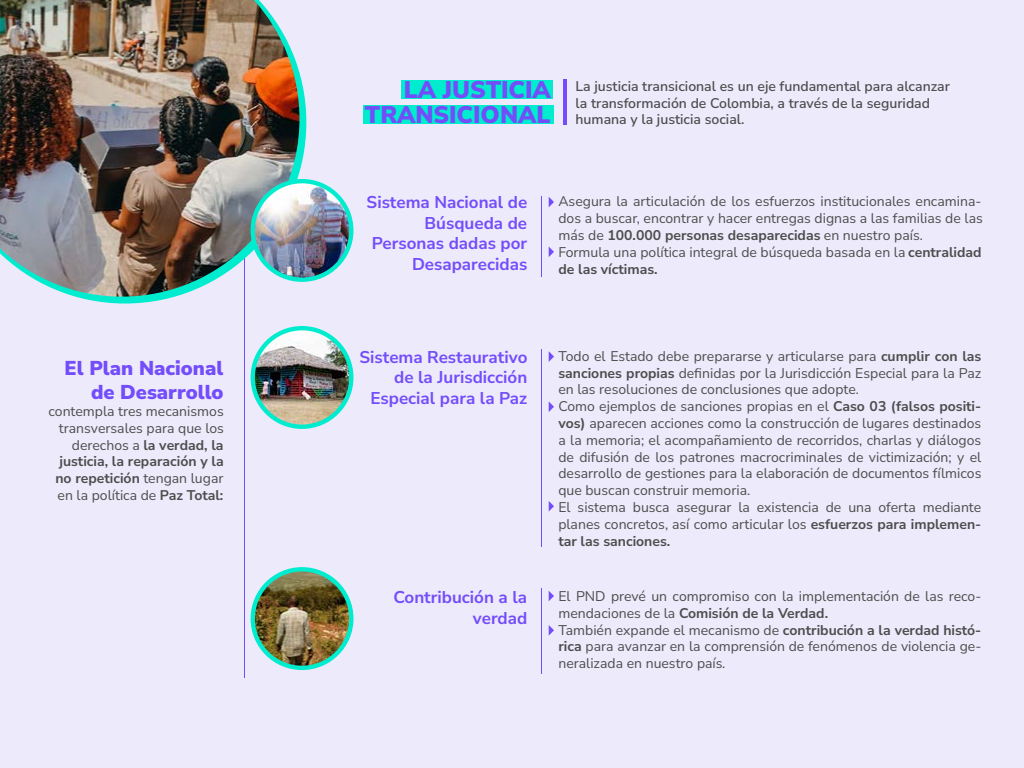
<style>
.page{position:relative;width:1024px;height:768px;background:#edeafb}
.page>*{position:absolute;margin:0;border:0;box-sizing:border-box;transform-origin:0 0}
.t1{font:900 24px/25px "Nunito Sans";color:#734dfa;text-align:right}
.t2{font:900 20px/24px "Nunito Sans";color:#734dfa;text-align:right}
.t3{font:700 17px/20.4px "Nunito Sans";color:#734dfa;text-align:right}
.t4{font:14px/16.8px "Nunito Sans";color:#4d4d4d}
.t5{font:600 14px/16.8px "Nunito Sans";color:#4d4d4d}
.s1{font-weight:700}
</style>
<div class="page">
<hr style="left:563px;top:79px;width:4px;height:45px;background:#734dfa">
<hr style="left:541px;top:196px;width:1px;height:80px;background:#734dfa">
<hr style="left:244px;top:191px;width:1px;height:486px;background:#734dfa">
<hr style="left:541px;top:588px;width:1px;height:85px;background:#734dfa">
<hr style="left:541px;top:349px;width:1px;height:198px;background:#734dfa">
<svg style="left:549px;top:197px;width:5px;height:10px"></svg>
<svg style="left:549px;top:351px;width:5px;height:11px"></svg>
<svg style="left:549px;top:625px;width:5px;height:10px"></svg>
<svg style="left:549px;top:591px;width:5px;height:10px"></svg>
<svg style="left:549px;top:247px;width:5px;height:10px"></svg>
<svg style="left:549px;top:402px;width:5px;height:10px"></svg>
<svg style="left:549px;top:501px;width:5px;height:10px"></svg>
<div style="left:401px;top:80px;width:152px;height:19px;background:#00eccf"></div>
<div style="left:363px;top:105px;width:190px;height:18px;background:#00eccf"></div>
<svg style="left:77px;top:71px;width:229px;height:233px"></svg>
<img style="left:0;top:0;width:299px;height:297px">
<div style="left:251px;top:179px;width:102px;height:103px;background:#00eccf;border-radius:50%"></div>
<div style="left:251px;top:326px;width:102px;height:103px;background:#00eccf;border-radius:50%"></div>
<div style="left:251px;top:567px;width:102px;height:103px;background:#00eccf;border-radius:50%"></div>
<img style="left:255px;top:183px;width:94px;height:95px;border-radius:47px">
<img style="left:255px;top:330px;width:94px;height:95px;border-radius:47px">
<img style="left:255px;top:571px;width:94px;height:95px;border-radius:47px">
<h2 class="t2" style="left:64px;top:355px;width:160px">El Plan Nacional de Desarrollo</h2>
<p class="t4" style="left:48px;top:402px;width:177px;text-align:right">contempla tres mecanismos transversales para que los derechos a <span class="s1">la verdad, la justicia, la reparación y la no repetición</span> tengan lugar en la política de <span class="s1">Paz Total:</span></p>
<h1 class="t1" style="left:365px;top:76px;width:187px">LA JUSTICIA<br>TRANSICIONAL</h1>
<p class="t5" style="left:576px;top:77px;width:376px">La justicia transicional es un eje fundamental para alcanzar la transformación de Colombia, a través de la seguridad humana y la justicia social.</p>
<p class="t3" style="left:367px;top:192px;width:162px">Sistema Nacional de<br>Búsqueda de<br>Personas dadas por<br>Desaparecidas</p>
<p class="t4" style="left:558px;top:193px;width:426px">Asegura la articulación de los esfuerzos institucionales encamina&shy;dos a buscar, encontrar y hacer entregas dignas a las familias de las más de <span class="s1">100.000 personas desaparecidas</span> en nuestro país.<br>Formula una política integral de búsqueda basada en la <span class="s1">centralidad de las víctimas.</span></p>
<p class="t3" style="left:360px;top:346px;width:169px">Sistema Restaurativo de la Jurisdicción<br>Especial para la Paz</p>
<p class="t4" style="left:558px;top:347px;width:425px">Todo el Estado debe prepararse y articularse para <span class="s1">cumplir con las sanciones propias</span> definidas por la Jurisdicción Especial para la Paz en las resoluciones de conclusiones que adopte.<br>Como ejemplos de sanciones propias en el <span class="s1">Caso 03 (falsos positi&shy;vos)</span> aparecen acciones como la construcción de lugares destinados a la memoria; el acompañamiento de recorridos, charlas y diálogos de difusión de los patrones macrocriminales de victimización; y el desarrollo de gestiones para la elaboración de documentos fílmicos que buscan construir memoria.<br>El sistema busca asegurar la existencia de una oferta mediante planes concretos, así como articular los <span class="s1">esfuerzos para implemen&shy;tar las sanciones.</span></p>
<p class="t3" style="left:394px;top:586px;width:135px">Contribución a la verdad</p>
<p class="t4" style="left:558px;top:587px;width:424px">El PND prevé un compromiso con la implementación de las reco&shy;mendaciones de la <span class="s1">Comisión de la Verdad.<br></span>También expande el mecanismo de <span class="s1">contribución a la verdad histó&shy;rica</span> para avanzar en la comprensión de fenómenos de violencia ge&shy;neralizada en nuestro país.</p>
</div>
